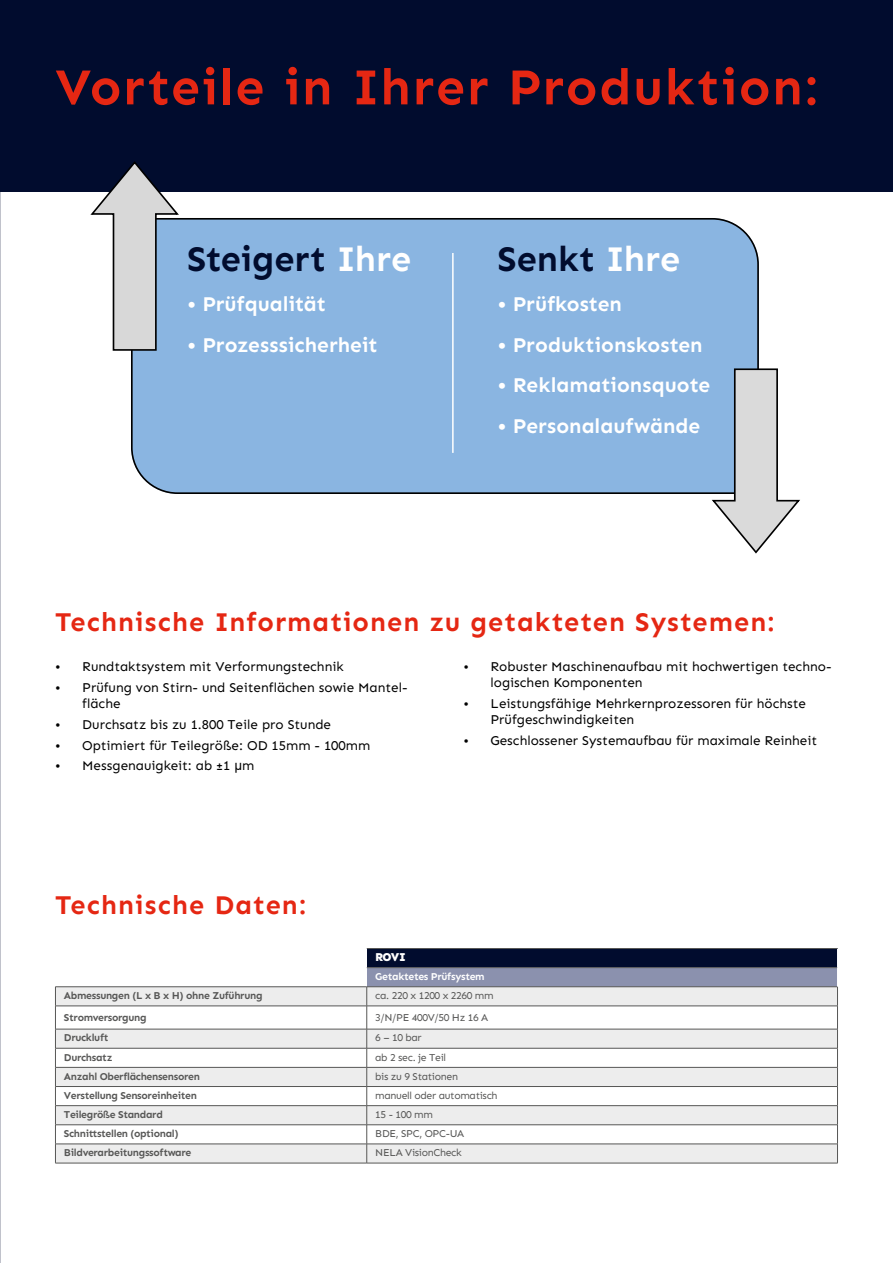
<style>
.page{position:relative;width:893px;height:1263px;background:#fff}
.page>*{position:absolute;margin:0;border:0;box-sizing:border-box;transform-origin:0 0}
.t1{font:700 51.6px "Sen";letter-spacing:.035em;color:#e52713}
.t2{font:700 36px "Sen";letter-spacing:-.005em;color:#010c2e}
.t3{font:700 27px "Sen";letter-spacing:.04em;color:#e52713}
.t4{font:700 21px "Sen";color:#fff}
.t5{font:13.5px/16.5px "Sen";color:#000}
.t6{font:800 12px "Sen";color:#fff}
.t7{font:700 10.5px "Sen";letter-spacing:-.03em;color:#575756}
.t8{font:10.5px "Sen";letter-spacing:-.03em;color:#575756}
.t9{font:700 10.5px "Sen";letter-spacing:-.03em;color:#fff}
.s1{color:#fff}
.s2{font-family:"Arial"}
</style>
<div class="page">
<div style="left:0;top:0;width:893px;height:191px;background:#010c2e"></div>
<div style="left:131px;top:218px;width:628px;height:276px;background:#8ab5e1"></div>
<svg style="left:90px;top:161px;width:91px;height:191px"></svg>
<svg style="left:710px;top:368px;width:90px;height:185px"></svg>
<hr style="left:452px;top:253px;width:2px;height:200px;background:#fff">
<div style="left:367px;top:948px;width:470px;height:20px;background:#010c2e"></div>
<div style="left:367px;top:968px;width:470px;height:19px;background:#8b91ae"></div>
<svg style="left:56px;top:987px;width:781px;height:176px;fill:#ededed"></svg>
<hr style="left:367px;top:948px;width:471px;height:1px;background:#575756">
<hr style="left:367px;top:967px;width:470px;height:1px;background:#575756">
<hr style="left:367px;top:986px;width:471px;height:1px;background:#575756">
<hr style="left:55px;top:1006px;width:312px;height:1px;background:#575756">
<hr style="left:367px;top:1006px;width:471px;height:1px;background:#575756">
<svg style="left:55px;top:987px;width:1px;height:176px"></svg>
<svg style="left:366px;top:987px;width:1px;height:176px"></svg>
<hr style="left:55px;top:1029px;width:312px;height:1px;background:#575756">
<hr style="left:367px;top:1029px;width:471px;height:1px;background:#575756">
<hr style="left:55px;top:1048px;width:312px;height:1px;background:#575756">
<hr style="left:367px;top:1048px;width:471px;height:1px;background:#575756">
<hr style="left:55px;top:1067px;width:312px;height:1px;background:#575756">
<hr style="left:367px;top:1067px;width:471px;height:1px;background:#575756">
<hr style="left:55px;top:1086px;width:312px;height:1px;background:#575756">
<hr style="left:367px;top:1086px;width:471px;height:1px;background:#575756">
<hr style="left:55px;top:1105px;width:312px;height:1px;background:#575756">
<hr style="left:367px;top:1105px;width:471px;height:1px;background:#575756">
<hr style="left:55px;top:1124px;width:312px;height:1px;background:#575756">
<hr style="left:367px;top:1124px;width:471px;height:1px;background:#575756">
<hr style="left:55px;top:1144px;width:312px;height:1px;background:#575756">
<hr style="left:367px;top:1144px;width:471px;height:1px;background:#575756">
<hr style="left:55px;top:1163px;width:312px;height:1px;background:#575756">
<hr style="left:367px;top:1163px;width:471px;height:1px;background:#575756">
<hr style="left:55px;top:986px;width:312px;height:1px;background:#575756">
<svg style="left:837px;top:967px;width:1px;height:196px"></svg>
<h1 class="t1" style="left:55px;top:58px;width:766px">Vorteile in Ihrer Produktion:</h1>
<h2 class="t2" style="left:187px;top:238px;width:226px">Steigert <span class="s1">Ihre</span></h2>
<h3 class="t4" style="left:187px;top:292px;width:140px">• Prüfqualität</h3>
<h3 class="t4" style="left:187px;top:332px;width:192px">• Prozesssicherheit</h3>
<h2 class="t2" style="left:497px;top:238px;width:184px">Senkt <span class="s1">Ihre</span></h2>
<h3 class="t4" style="left:497px;top:292px;width:126px">• Prüfkosten</h3>
<h3 class="t4" style="left:497px;top:332px;width:207px">• Produktionskosten</h3>
<h3 class="t4" style="left:497px;top:373px;width:214px">• Reklamationsquote</h3>
<h3 class="t4" style="left:497px;top:413px;width:204px">• Personalaufwände</h3>
<h3 class="t3" style="left:55px;top:607px;width:722px">Technische Informationen zu getakteten Systemen:</h3>
<p class="t5" style="left:55px;top:658px;width:290px">• Rundtaktsystem mit Verformungstechnik</p>
<p class="t5" style="left:82px;top:679px;width:327px;text-indent:-27px">• Prüfung von Stirn- und Seitenflächen sowie Mantel&shy;fläche</p>
<p class="t5" style="left:55px;top:716px;width:277px">• Durchsatz bis zu 1.800 Teile pro Stunde</p>
<p class="t5" style="left:55px;top:737px;width:316px">• Optimiert für Teilegröße: OD 15mm - 100mm</p>
<p class="t5" style="left:55px;top:757px;width:201px">• Messgenauigkeit: ab ±1 <span class="s2">μ</span>m</p>
<h3 class="t3" style="left:55px;top:889px;width:253px">Technische Daten:</h3>
<p class="t5" style="left:490px;top:658px;width:343px;text-indent:-27px">• Robuster Maschinenaufbau mit hochwertigen techno&shy;logischen Komponenten</p>
<p class="t5" style="left:490px;top:695px;width:317px;text-indent:-27px">• Leistungsfähige Mehrkernprozessoren für höchste<br>Prüfgeschwindigkeiten</p>
<p class="t5" style="left:463px;top:732px;width:355px">• Geschlossener Systemaufbau für maximale Reinheit</p>
<p class="t6" style="left:375px;top:950px;width:32px">ROVI</p>
<p class="t9" style="left:375px;top:970px;width:111px">Getaktetes Prüfsystem</p>
<p class="t7" style="left:64px;top:989px;width:200px">Abmessungen (L x B x H) ohne Zuführung</p>
<p class="t8" style="left:375px;top:989px;width:120px">ca. 220 x 1200 x 2260 mm</p>
<p class="t7" style="left:64px;top:1012px;width:84px">Stromversorgung</p>
<p class="t8" style="left:375px;top:1011px;width:115px">3/N/PE 400V/50 Hz 16 A</p>
<p class="t7" style="left:64px;top:1032px;width:46px">Druckluft</p>
<p class="t8" style="left:375px;top:1032px;width:48px">6 – 10 bar</p>
<p class="t7" style="left:64px;top:1051px;width:50px">Durchsatz</p>
<p class="t8" style="left:375px;top:1051px;width:72px">ab 2 sec. je Teil</p>
<p class="t7" style="left:64px;top:1070px;width:138px">Anzahl Oberflächensensoren</p>
<p class="t8" style="left:375px;top:1070px;width:84px">bis zu 9 Stationen</p>
<p class="t7" style="left:64px;top:1089px;width:134px">Verstellung Sensoreinheiten</p>
<p class="t8" style="left:375px;top:1089px;width:124px">manuell oder automatisch</p>
<p class="t7" style="left:64px;top:1108px;width:100px">Teilegröße Standard</p>
<p class="t8" style="left:375px;top:1108px;width:59px">15 - 100 mm</p>
<p class="t7" style="left:64px;top:1127px;width:116px">Schnittstellen (optional)</p>
<p class="t8" style="left:375px;top:1127px;width:91px">BDE, SPC, OPC-UA</p>
<p class="t7" style="left:64px;top:1147px;width:129px">Bildverarbeitungssoftware</p>
<p class="t8" style="left:375px;top:1146px;width:88px">NELA VisionCheck</p>
</div>
